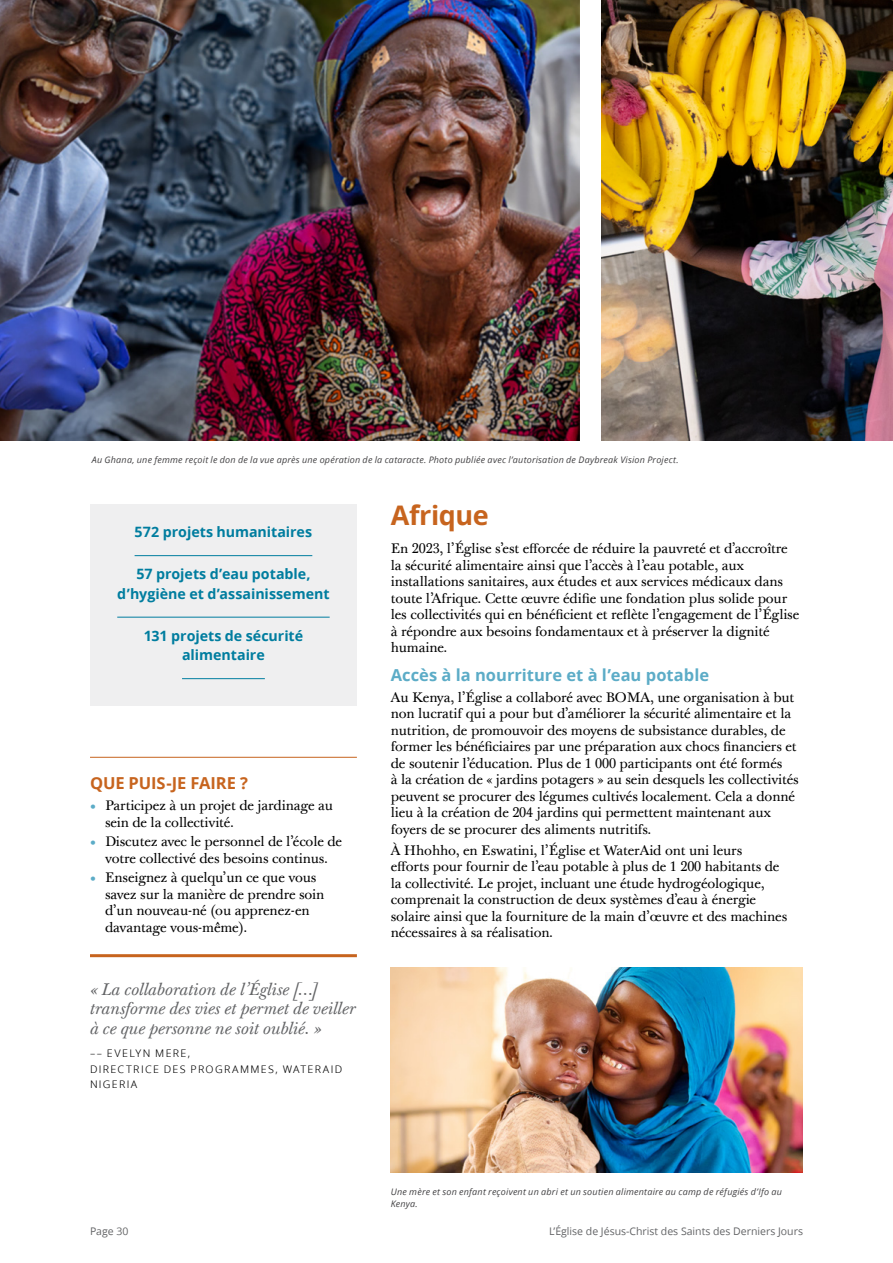
<style>
.page{position:relative;width:893px;height:1263px;background:#fff}
.page>*{position:absolute;margin:0;border:0;box-sizing:border-box;transform-origin:0 0}
.para_Level1HeadingYellow25{font:700 27px "Zoramlds Lat";letter-spacing:-.015em;color:#c7641e}
.para_PullQuoteLeftBlue40{font:italic 16.5px/19.5px "Mc Kay Prolds Lat";letter-spacing:.005em;color:#636466}
.para_Subtitle-H2{font:700 16.5px "Zoramlds Lat";color:#5cacc7}
.para_what_can_i_do_HEAD{font:700 16.5px "Zoramlds Lat";letter-spacing:-.005em;color:#c7641e}
.para_statistics{font:700 14.25px/19.5px "Zoramlds Lat";color:#007d9f;text-align:center}
.para_Copy{font:13.5px/16.5px "Mc Kay Prolds Lat";letter-spacing:-.01em;color:#000}
.t1{font:10.5px "Zoramlds Lat";color:#636466}
.para_PullQuoteSource{font:10.5px/15.8px "Zoramlds Lat";letter-spacing:.125em;color:#000}
.para_Caption{font:italic 9px/12px "Zoramlds Lat";letter-spacing:.025em;color:#414042}
.s1{color:#5cacc7}
</style>
<div class="page">
<img style="left:0;top:0;width:579px;height:440px">
<img style="left:602px;top:0;width:291px;height:440px">
<img style="left:391px;top:968px;width:412px;height:205px">
<div style="left:90px;top:504px;width:267px;height:201px;background:#efeff0"></div>
<hr style="left:135px;top:555px;width:177px;height:1px;background:#007d9f">
<hr style="left:117px;top:617px;width:213px;height:1px;background:#007d9f">
<hr style="left:182px;top:678px;width:83px;height:1px;background:#007d9f">
<hr style="left:90px;top:757px;width:267px;height:1px;background:#c7641e">
<hr style="left:90px;top:954px;width:267px;height:3px;background:#c7641e">
<p class="para_Caption" style="left:92px;top:454px;width:589px">Au Ghana, une femme reçoit le don de la vue après une opération de la cataracte. Photo publiée avec l’autorisation de Daybreak Vision Project.</p>
<p class="para_statistics" style="left:135px;top:522px;width:179px">572 projets humanitaires</p>
<p class="para_statistics" style="left:117px;top:564px;width:214px">57 projets d’eau potable, d’hygiène et d’assainissement</p>
<p class="para_statistics" style="left:144px;top:626px;width:161px">131 projets de sécurité alimentaire</p>
<p class="para_what_can_i_do_HEAD" style="left:90px;top:771px;width:160px">QUE PUIS-JE FAIRE ?</p>
<p class="para_Copy" style="left:105px;top:797px;width:230px;text-indent:-15px"><span class="s1">•</span> Participez à un projet de jardinage au sein de la collectivité.</p>
<p class="para_Copy" style="left:90px;top:833px;width:254px;text-align:center"><span class="s1">•</span> Discutez avec le personnel de l’école de votre collectivé des besoins continus.</p>
<p class="para_Copy" style="left:105px;top:869px;width:221px;text-indent:-15px"><span class="s1">•</span> Enseignez à quelqu’un ce que vous savez sur la manière de prendre soin d’un nouveau-né (ou apprenez-en davantage vous-même).</p>
<p class="para_PullQuoteLeftBlue40" style="left:90px;top:979px;width:267px">« La collaboration de l’Église […] transforme des vies et permet de veiller à ce que personne ne soit oublié. »</p>
<p class="para_PullQuoteSource" style="left:90px;top:1045px;width:102px">–– EVELYN MERE,</p>
<p class="para_PullQuoteSource" style="left:90px;top:1061px;width:254px">DIRECTRICE DES PROGRAMMES, WATERAID<br>NIGERIA</p>
<p class="para_Level1HeadingYellow25" style="left:391px;top:494px;width:100px">Afrique</p>
<p class="para_Copy" style="left:391px;top:540px;width:410px">En 2023, l’Église s’est efforcée de réduire la pauvreté et d’accroître la sécurité alimentaire ainsi que l’accès à l’eau potable, aux installations sanitaires, aux études et aux services médicaux dans toute l’Afrique. Cette œuvre édifie une fondation plus solide pour les collectivités qui en bénéficient et reflète l’engagement de l’Église à répondre aux besoins fondamentaux et à préserver la dignité humaine.</p>
<p class="para_Subtitle-H2" style="left:391px;top:662px;width:320px">Accès à la nourriture et à l’eau potable</p>
<p class="para_Copy" style="left:391px;top:689px;width:410px">Au Kenya, l’Église a collaboré avec BOMA, une organisation à but non lucratif qui a pour but d’améliorer la sécurité alimentaire et la nutrition, de promouvoir des moyens de subsistance durables, de former les bénéficiaires par une préparation aux chocs financiers et de soutenir l’éducation. Plus de 1 000 participants ont été formés<br>à la création de « jardins potagers » au sein desquels les collectivités peuvent se procurer des légumes cultivés localement. Cela a donné lieu à la création de 204 jardins qui permettent maintenant aux foyers de se procurer des aliments nutritifs.</p>
<p class="para_Copy" style="left:391px;top:842px;width:398px">À Hhohho, en Eswatini, l’Église et WaterAid ont uni leurs<br>efforts pour fournir de l’eau potable à plus de 1 200 habitants de la collectivité. Le projet, incluant une étude hydrogéologique, comprenait la construction de deux systèmes d’eau à énergie solaire ainsi que la fourniture de la main d’œuvre et des machines nécessaires à sa réalisation.</p>
<p class="para_Caption" style="left:391px;top:1185px;width:393px">Une mère et son enfant reçoivent un abri et un soutien alimentaire au camp de réfugiés d’Ifo au<br>Kenya.</p>
<p class="t1" style="left:90px;top:1224px;width:40px">Page 30</p>
<p class="t1" style="left:549px;top:1224px;width:255px">L’Église de Jésus-Christ des Saints des Derniers Jours</p>
</div>
